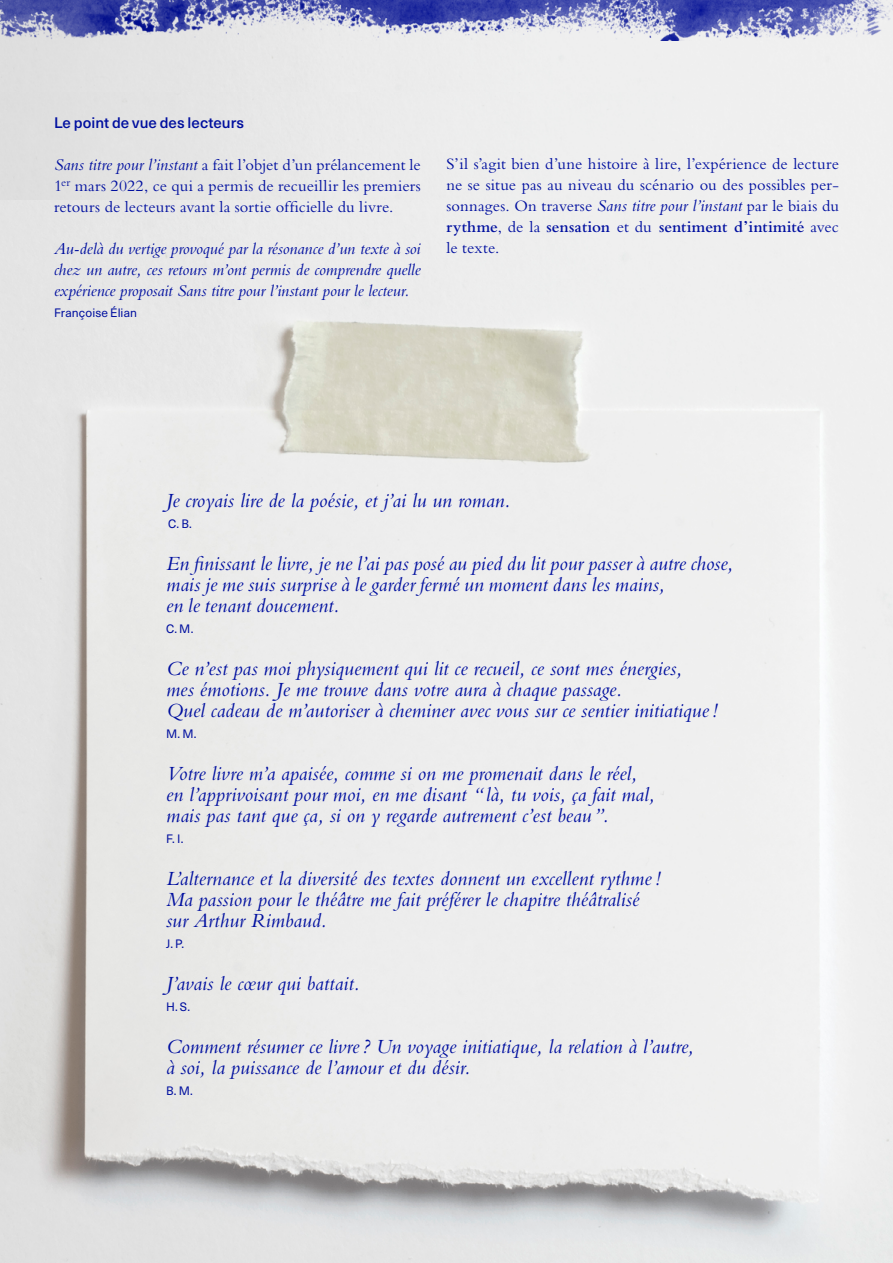
<style>
.page{position:relative;width:893px;height:1263px;background:#fff}
.page>*{position:absolute;margin:0;border:0;box-sizing:border-box;transform-origin:0 0}
.t1{font:italic 21px/21px "Bembo";color:#000f9f}
.t2{font:italic 17.25px/21px "Bembo";letter-spacing:-.005em;color:#000f9f;text-align:justify}
.t3{font:16.5px/21px "Bembo";letter-spacing:.005em;color:#000f9f;text-align:justify}
.t4{font:500 15px "Neue Haas Unica Pro";letter-spacing:.005em;color:#000f9f}
.t5{font:12px "Neue Haas Unica Pro";letter-spacing:.01em;color:#000f9f}
.s1{font-style:italic;font-size:17.25px}
.s2{font-weight:600}
</style>
<div class="page">
<img style="left:0;top:199px;width:893px;height:1064px">
<div style="left:0;top:0;width:893px;height:91px;background:#f1f1f1"></div>
<img style="left:0;top:0;width:893px;height:40px">
<p class="t4" style="left:54px;top:114px;width:192px">Le point de vue des lecteurs</p>
<p class="t3" style="left:54px;top:154px;width:368px"><span class="s1">Sans titre pour l’instant</span> a fait l’objet d’un prélancement le 1<sup>er</sup> mars 2022, ce qui a permis de recueillir les premiers retours de lecteurs avant la sortie officielle du livre.</p>
<p class="t2" style="left:54px;top:238px;width:368px">Au-delà du vertige provoqué par la résonance d’un texte à soi chez un autre, ces retours m’ont permis de comprendre quelle expérience proposait Sans titre pour l’instant pour le lecteur.</p>
<p class="t5" style="left:54px;top:306px;width:85px">Françoise Élian</p>
<p class="t3" style="left:446px;top:153px;width:394px">S’il s’agit bien d’une histoire à lire, l’expérience de lecture ne se situe pas au niveau du scénario ou des possibles per&shy;sonnages. On traverse <span class="s1">Sans titre pour l’instant</span> par le biais du <span class="s2">rythme</span>, de la <span class="s2">sensation</span> et du <span class="s2">sentiment d’intimité</span> avec le texte.</p>
<p class="t1" style="left:166px;top:490px;width:346px">Je croyais lire de la poésie, et j’ai lu un roman.</p>
<p class="t5" style="left:168px;top:517px;width:25px">C. B.</p>
<p class="t1" style="left:166px;top:553px;width:569px">En finissant le livre, je ne l’ai pas posé au pied du lit pour passer à autre chose, mais je me suis surprise à le garder fermé un moment dans les mains,<br>en le tenant doucement.</p>
<p class="t5" style="left:166px;top:622px;width:29px">C. M.</p>
<p class="t1" style="left:166px;top:658px;width:553px">Ce n’est pas moi physiquement qui lit ce recueil, ce sont mes énergies,<br>mes émotions. Je me trouve dans votre aura à chaque passage.<br>Quel cadeau de m’autoriser à cheminer avec vous sur ce sentier initiatique!</p>
<p class="t5" style="left:166px;top:727px;width:32px">M. M.</p>
<p class="t1" style="left:166px;top:763px;width:490px">Votre livre m’a apaisée, comme si on me promenait dans le réel, en l’apprivoisant pour moi, en me disant “ là, tu vois, ça fait mal, mais pas tant que ça, si on y regarde autrement c’est beau ”.</p>
<p class="t5" style="left:166px;top:832px;width:19px">F. I.</p>
<p class="t1" style="left:166px;top:868px;width:496px">L’alternance et la diversité des textes donnent un excellent rythme!<br>Ma passion pour le théâtre me fait préférer le chapitre théâtralisé sur Arthur Rimbaud.</p>
<p class="t5" style="left:166px;top:937px;width:20px">J. P.</p>
<p class="t1" style="left:166px;top:973px;width:195px">J’avais le cœur qui battait.</p>
<p class="t5" style="left:166px;top:1000px;width:26px">H. S.</p>
<p class="t1" style="left:166px;top:1036px;width:529px">Comment résumer ce livre? Un voyage initiatique, la relation à l’autre, à soi, la puissance de l’amour et du désir.</p>
<p class="t5" style="left:166px;top:1084px;width:28px">B. M.</p>
</div>
